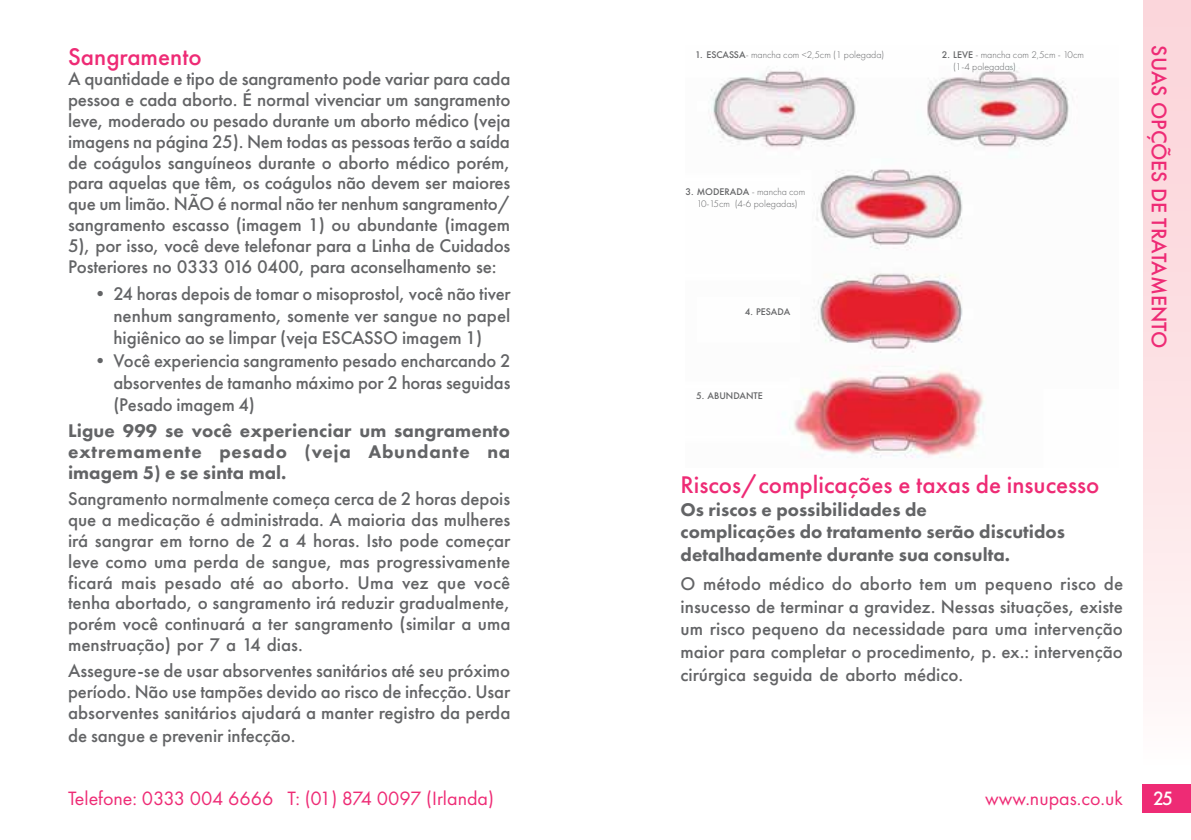
<style>
.page{position:relative;width:1191px;height:840px;background:#fff}
.page>*{position:absolute;margin:0;border:0;box-sizing:border-box;transform-origin:0 0}
.t1{font:500 25px "Futura PT";color:#ee2b75}
.t2{font:500 22px "Futura PT";color:#ee2b75}
.t3{font:20px "Futura PT";color:#ee2b75}
.t4{font:500 20px "Futura PT";color:#fff}
.t5{font:500 19px/20.8px "Futura PT";color:#636466;text-align:justify}
.t6{font:800 19px/22.8px "Futura PT";color:#636466}
.t7{font:300 10px/12px "Futura PT";color:#636466}
.t8{font:500 10px "Futura PT";color:#636466}
.s1{font-weight:500}
</style>
<div class="page">
<div style="left:1143px;top:0;width:48px;height:770px;background:linear-gradient(to bottom,#fbd1d6,#fff8f8)"></div>
<div style="left:1142px;top:783px;width:49px;height:29px;background:#ee2b75"></div>
<img style="left:710px;top:70px;width:363px;height:388px">
<h1 class="t1" style="left:68px;top:42px;width:135px">Sangramento</h1>
<p class="t5" style="left:68px;top:68px;width:444px">A quantidade e tipo de sangramento pode variar para cada pessoa e cada aborto. É normal vivenciar um sangramento leve, moderado ou pesado durante um aborto médico (veja imagens na página 25). Nem todas as pessoas terão a saída de coágulos sanguíneos durante o aborto médico porém, para aquelas que têm, os coágulos não devem ser maiores que um limão. NÃO é normal não ter nenhum sangramento/ sangramento escasso (imagem 1) ou abundante (imagem 5), por isso, você deve telefonar para a Linha de Cuidados Posteriores no 0333 016 0400, para aconselhamento se:</p>
<p class="t5" style="left:113px;top:283px;width:399px;line-height:22px;text-indent:-23px">• 24 horas depois de tomar o misoprostol, você não tiver nenhum sangramento, somente ver sangue no papel higiênico ao se limpar (veja ESCASSO imagem 1)</p>
<p class="t5" style="left:113px;top:349px;width:399px;line-height:22px;text-indent:-23px">• Você experiencia sangramento pesado encharcando 2 absorventes de tamanho máximo por 2 horas seguidas (Pesado imagem 4)</p>
<p class="t6" style="left:68px;top:420px;width:444px;line-height:20.8px;text-align:justify">Ligue 999 se você experienciar um sangramento extremamente pesado (veja Abundante na imagem 5) e se sinta mal.</p>
<p class="t5" style="left:68px;top:488px;width:444px">Sangramento normalmente começa cerca de 2 horas depois que a medicação é administrada. A maioria das mulheres irá sangrar em torno de 2 a 4 horas. Isto pode começar leve como uma perda de sangue, mas progressivamente ficará mais pesado até ao aborto. Uma vez que você tenha abortado, o sangramento irá reduzir gradualmente, porém você continuará a ter sangramento (similar a uma menstruação) por 7 a 14 dias.</p>
<p class="t5" style="left:68px;top:660px;width:444px">Assegure-se de usar absorventes sanitários até seu próximo período. Não use tampões devido ao risco de infecção. Usar absorventes sanitários ajudará a manter registro da perda</p>
<p class="t5" style="left:68px;top:724px;width:229px">de sangue e prevenir infecção.</p>
<p class="t7" style="left:695px;top:49px;width:191px"><span class="s1">1. ESCASSA</span>- mancha com &lt;2,5cm (1 polegada)</p>
<p class="t7" style="left:953px;top:49px;width:132px;text-indent:-11px"><span class="s1">2. LEVE</span> - mancha com 2,5cm - 10cm (1-4 polegadas)</p>
<p class="t7" style="left:685px;top:186px;width:121px;text-align:center"><span class="s1">3. MODERADA</span> - mancha com<br>10-15cm (4-6 polegadas)</p>
<p class="t8" style="left:744px;top:306px;width:47px">4. PESADA</p>
<p class="t8" style="left:696px;top:390px;width:68px">5. ABUNDANTE</p>
<p class="t2" style="left:1171px;top:45px;width:304px;rotate:90deg">SUAS OPÇÕES DE TRATAMENTO</p>
<h1 class="t1" style="left:680px;top:470px;width:420px">Riscos/complicações e taxas de insucesso</h1>
<p class="t6" style="left:680px;top:498px;width:386px">Os riscos e possibilidades de<br>complicações do tratamento serão discutidos detalhadamente durante sua consulta.</p>
<p class="t5" style="left:680px;top:571px;width:444px;line-height:22.8px">O método médico do aborto tem um pequeno risco de insucesso de terminar a gravidez. Nessas situações, existe um risco pequeno da necessidade para uma intervenção maior para completar o procedimento, p. ex.: intervenção cirúrgica seguida de aborto médico.</p>
<p class="t3" style="left:68px;top:790px;width:427px">Telefone: 0333 004 6666 T: (01) 874 0097 (Irlanda)</p>
<p class="t3" style="left:985px;top:790px;width:139px">www.nupas.co.uk</p>
<p class="t4" style="left:1153px;top:786px;width:22px">25</p>
</div>
